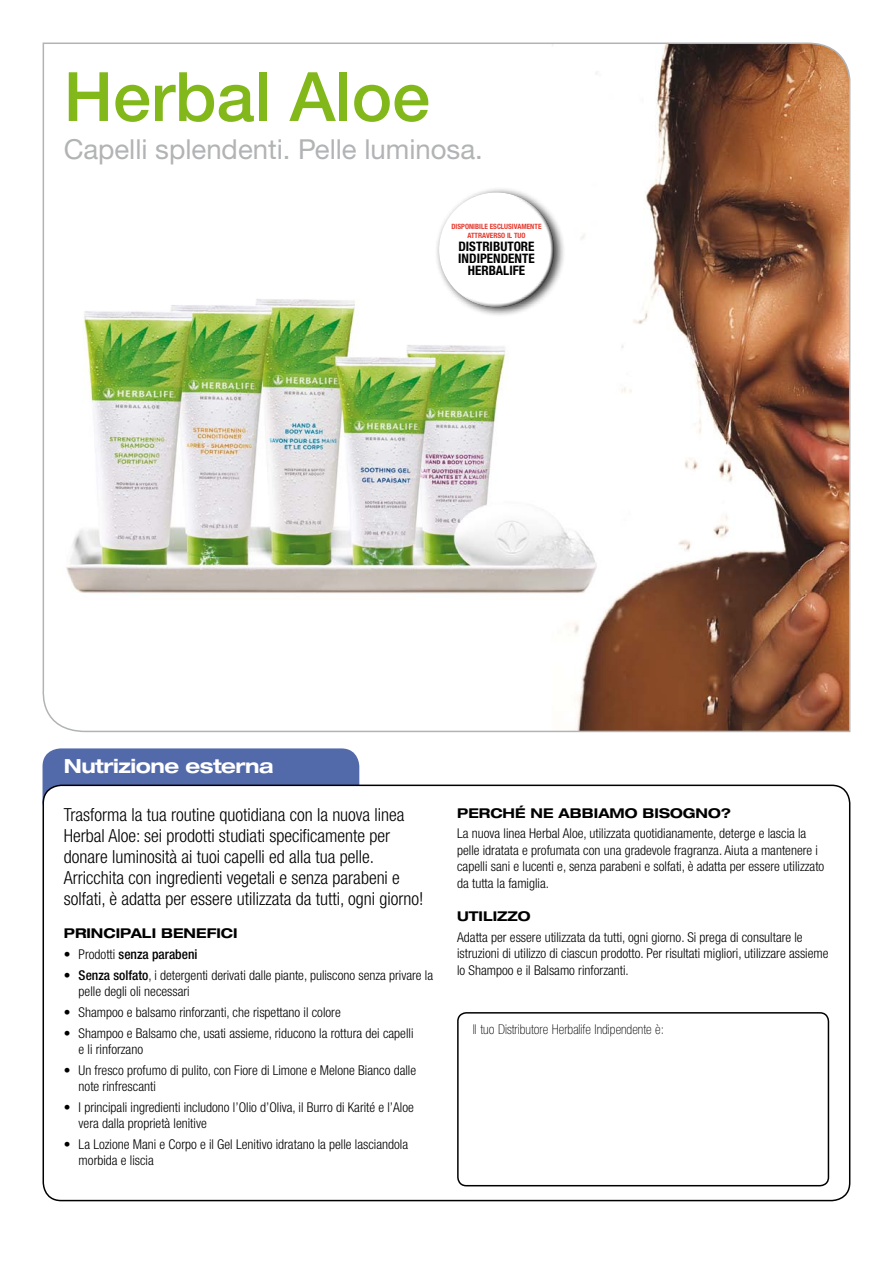
<style>
.page{position:relative;width:893px;height:1263px;background:#fff}
.page>*{position:absolute;margin:0;border:0;box-sizing:border-box;transform-origin:0 0}
.t1{font:500 68.1px "Helvetica Neue LTW1 G";color:#83b81a}
.t2{font:27.6px "Helvetica Neue LTW1 G";color:#b1b3b4}
.t3{font:700 expanded 19.5px "Helvetica Neue LT Pro";letter-spacing:-.025em;color:#fff}
.t4{font:300 condensed 18px/21px "Helvetica Neue LT Pro";color:#000}
.t5{font:300 condensed 13.5px/16.5px "Helvetica Neue LT Pro";color:#000}
.t6{font:700 expanded 13.5px "Helvetica Neue LT Pro";color:#000}
.t7{font:100 condensed 13.5px "Helvetica Neue LT Pro";color:#000}
.t8{font:500 condensed 13.5px "Helvetica Neue LT Pro";color:#000}
.t9{font:700 condensed 13.05px/12.5px "Helvetica Neue LT Pro";color:#000;text-align:center}
.t10{font:700 condensed 7.35px/8.7px "Helvetica Neue LT Pro";color:#e43b30;text-align:center}
.s1{font-weight:300}
.s2{font-weight:500}
</style>
<div class="page">
<div style="left:43px;top:748px;width:316px;height:72px;background:#5269aa;border-radius:18px"></div>
<div style="left:43px;top:785px;width:807px;height:415px;background:#fff;border-radius:18px"></div>
<div style="left:43px;top:784px;width:807px;height:417px;border:2px solid #000;border-radius:18px"></div>
<svg style="left:42px;top:42px;width:809px;height:691px"></svg>
<img style="left:50px;top:266px;width:553px;height:338px">
<div style="left:457px;top:1012px;width:372px;height:174px;border:2px solid #000;border-radius:9px"></div>
<div style="left:434px;top:186px;width:132px;height:132px;background:#000;opacity:.75"></div>
<div style="left:437px;top:191px;width:85px;height:113px;background:#fff"></div>
<div style="left:458px;top:193px;width:96px;height:116px;background:#000;opacity:.75"></div>
<h1 class="t1" style="left:64px;top:56px;width:368px">Herbal Aloe</h1>
<h2 class="t2" style="left:64px;top:132px;width:421px">Capelli splendenti. Pelle luminosa.</h2>
<p class="t10" style="left:451px;top:222px;width:92px">DISPONIBILE ESCLUSIVAMENTE<br>ATTRAVERSO IL TUO</p>
<p class="t9" style="left:458px;top:240px;width:78px">DISTRIBUTORE<br>INDIPENDENTE<br>HERBALIFE</p>
<h3 class="t3" style="left:64px;top:754px;width:211px">Nutrizione esterna</h3>
<p class="t4" style="left:64px;top:804px;width:361px">Trasforma la tua routine quotidiana con la nuova linea Herbal Aloe: sei prodotti studiati specificamente per donare luminosità ai tuoi capelli ed alla tua pelle.<br>Arricchita con ingredienti vegetali e senza parabeni e solfati, è adatta per essere utilizzata da tutti, ogni giorno!</p>
<p class="t6" style="left:64px;top:925px;width:175px">PRINCIPALI BENEFICI</p>
<p class="t8" style="left:64px;top:946px;width:135px"><span class="s1">• Prodotti</span> senza parabeni</p>
<p class="t5" style="left:79px;top:966px;width:356px;text-indent:-15px">• <span class="s2">Senza solfato</span>, i detergenti derivati dalle piante, puliscono senza privare la pelle degli oli necessari</p>
<p class="t5" style="left:64px;top:1004px;width:278px">• Shampoo e balsamo rinforzanti, che rispettano il colore</p>
<p class="t5" style="left:79px;top:1024px;width:336px;text-indent:-15px">• Shampoo e Balsamo che, usati assieme, riducono la rottura dei capelli e li rinforzano</p>
<p class="t5" style="left:79px;top:1061px;width:339px;text-indent:-15px">• Un fresco profumo di pulito, con Fiore di Limone e Melone Bianco dalle note rinfrescanti</p>
<p class="t5" style="left:79px;top:1098px;width:337px;text-indent:-15px">• I principali ingredienti includono l’Olio d’Oliva, il Burro di Karité e l’Aloe vera dalla proprietà lenitive</p>
<p class="t5" style="left:79px;top:1136px;width:331px;text-indent:-15px">• La Lozione Mani e Corpo e il Gel Lenitivo idratano la pelle lasciandola morbida e liscia</p>
<p class="t6" style="left:457px;top:804px;width:275px">PERCHÉ NE ABBIAMO BISOGNO?</p>
<p class="t5" style="left:457px;top:825px;width:369px">La nuova linea Herbal Aloe, utilizzata quotidianamente, deterge e lascia la pelle idratata e profumata con una gradevole fragranza. Aiuta a mantenere i capelli sani e lucenti e, senza parabeni e solfati, è adatta per essere utilizzato da tutta la famiglia.</p>
<p class="t6" style="left:457px;top:907px;width:75px">UTILIZZO</p>
<p class="t5" style="left:457px;top:928px;width:373px">Adatta per essere utilizzata da tutti, ogni giorno. Si prega di consultare le istruzioni di utilizzo di ciascun prodotto. Per risultati migliori, utilizzare assieme lo Shampoo e il Balsamo rinforzanti.</p>
<p class="t7" style="left:473px;top:1022px;width:193px">Il tuo Distributore Herbalife Indipendente è:</p>
</div>
